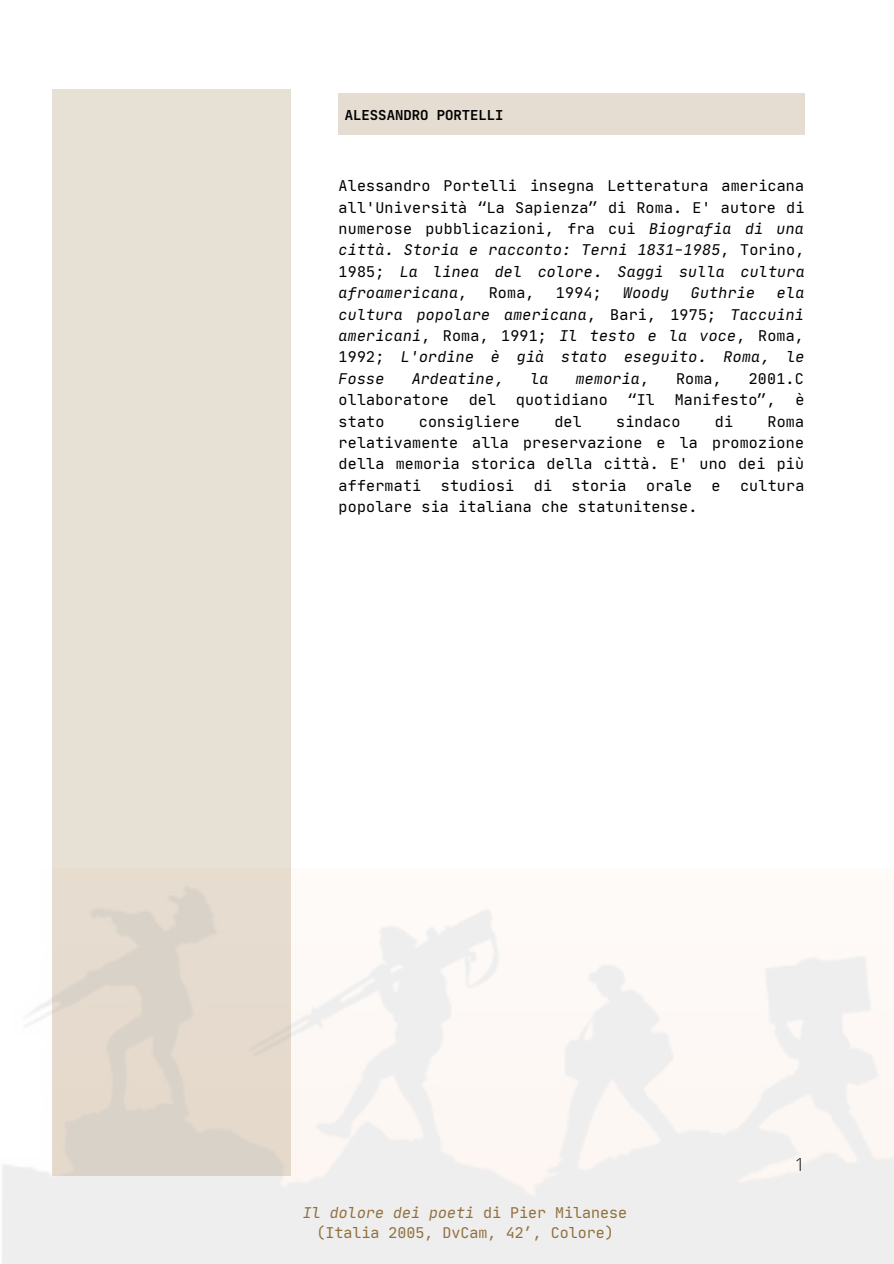
<style>
.page{position:relative;width:894px;height:1264px;background:#fff}
.page>*{position:absolute;margin:0;border:0;box-sizing:border-box;transform-origin:0 0}
.t1{font:300 18px "Open Sans";color:#000}
.t2{font:15px/21.5px "Jet Brains Mono";letter-spacing:.015em;color:#000;text-align:justify}
.t3{font:italic 15px/21.5px "Jet Brains Mono";letter-spacing:.015em;color:#000;text-align:justify}
.t4{font:italic 15px "Jet Brains Mono";color:#91703e}
.t5{font:15px "Jet Brains Mono";color:#91703e}
.t6{font:700 13.95px "Jet Brains Mono";color:#000}
.s1{font-style:italic}
.s2{font-style:normal}
</style>
<div class="page">
<div style="left:52px;top:89px;width:239px;height:1086px;background:linear-gradient(to right,#e5ddd2,#e6ded3)"></div>
<div style="left:338px;top:94px;width:466px;height:41px;background:#e5ddd1"></div>
<p class="t6" style="left:345px;top:107px;width:160px">ALESSANDRO PORTELLI</p>
<p class="t2" style="left:338px;top:175px;width:467px">Alessandro Portelli insegna Letteratura americana all'Università “La Sapienza” di Roma. E' autore di numerose pubblicazioni, fra cui <span class="s1">Biografia di una città. Storia e racconto: Terni 1831-1985</span>, Torino, 1985; <span class="s1">La linea del colore. Saggi sulla cultura afroamericana</span>,</p>
<p class="t2" style="left:488px;top:282px;width:47px">Roma,</p>
<p class="t2" style="left:556px;top:282px;width:47px">1994;</p>
<p class="t3" style="left:623px;top:282px;width:47px">Woody</p>
<p class="t3" style="left:690px;top:282px;width:66px">Guthrie</p>
<p class="t3" style="left:338px;top:282px;width:467px;text-indent:438px">ela cultura popolare americana<span class="s2">, Bari, 1975;</span> Taccuini americani<span class="s2">, Roma, 1991;</span> Il testo e la voce<span class="s2">, Roma, 1992;</span> L'ordine è già stato eseguito. Roma, le Fosse</p>
<p class="t3" style="left:411px;top:367px;width:93px">Ardeatine,</p>
<p class="t3" style="left:530px;top:367px;width:20px">la</p>
<p class="t3" style="left:575px;top:367px;width:75px">memoria<span class="s2">,</span></p>
<p class="t2" style="left:675px;top:367px;width:47px">Roma,</p>
<p class="t2" style="left:748px;top:367px;width:57px">2001.C</p>
<p class="t2" style="left:338px;top:389px;width:112px">ollaboratore</p>
<p class="t2" style="left:468px;top:389px;width:29px">del</p>
<p class="t2" style="left:515px;top:389px;width:93px">quotidiano</p>
<p class="t2" style="left:627px;top:389px;width:29px">“Il</p>
<p class="t2" style="left:674px;top:389px;width:102px">Manifesto”,</p>
<p class="t2" style="left:795px;top:389px;width:11px">è</p>
<p class="t2" style="left:338px;top:410px;width:47px">stato</p>
<p class="t2" style="left:419px;top:410px;width:102px">consigliere</p>
<p class="t2" style="left:554px;top:410px;width:29px">del</p>
<p class="t2" style="left:616px;top:410px;width:66px">sindaco</p>
<p class="t2" style="left:714px;top:410px;width:20px">di</p>
<p class="t2" style="left:338px;top:410px;width:467px;text-indent:429px">Roma relativamente alla preservazione e la promozione della memoria storica della città. E' uno dei più affermati</p>
<p class="t2" style="left:440px;top:474px;width:75px">studiosi</p>
<p class="t2" style="left:533px;top:474px;width:20px">di</p>
<p class="t2" style="left:571px;top:474px;width:57px">storia</p>
<p class="t2" style="left:646px;top:474px;width:47px">orale</p>
<p class="t2" style="left:711px;top:474px;width:11px">e</p>
<p class="t2" style="left:739px;top:474px;width:66px">cultura</p>
<p class="t2" style="left:338px;top:496px;width:360px">popolare sia italiana che statunitense.</p>
<p class="t4" style="left:303px;top:1203px;width:326px">Il dolore dei poeti <span class="s2">di Pier Milanese</span></p>
<p class="t5" style="left:316px;top:1223px;width:299px">(Italia 2005, DvCam, 42′, Colore)</p>
<p class="t1" style="left:794px;top:1151px;width:12px">1</p>
</div>
